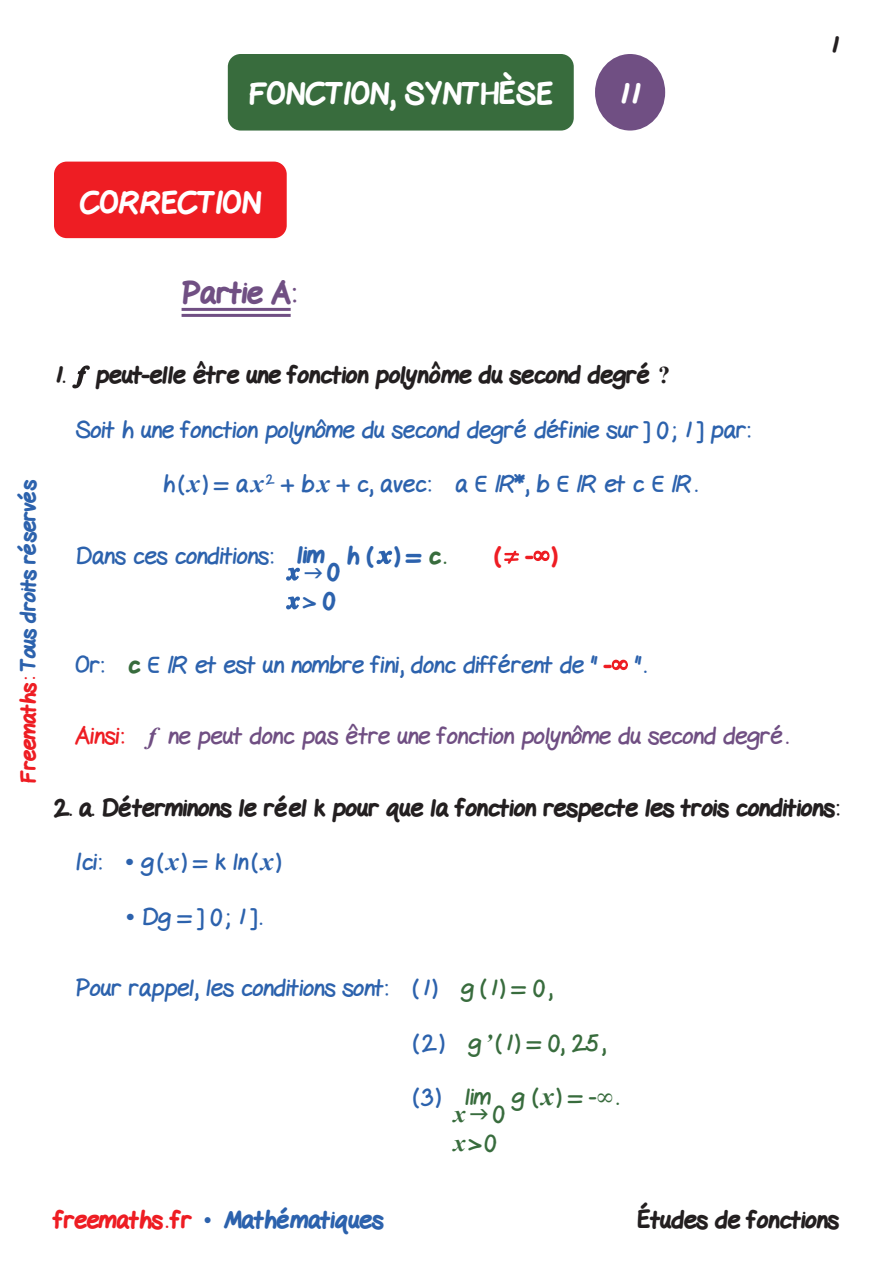
<style>
.page{position:relative;width:893px;height:1263px;background:#fff}
.page>*{position:absolute;margin:0;border:0;box-sizing:border-box;transform-origin:0 0}
.t1{font:800 30px "Gel Pen";color:#fff}
.partie{font:800 30px "Gel Pen";color:#704f83}
.Texte{font:24px "Gel Pen";color:#2c62ad}
.Sous_titre{font:800 24px "Gel Pen";color:#231f20}
.Texte-2{font:24px "Gel Pen";color:#704f83}
.Texte-3{font:800 24px "Gel Pen";color:#2c62ad}
.Texte-4{font:24px "Gel Pen";color:#386c3d}
.Sous_titre-2{font:24px "Gel Pen";color:#2c62ad}
.Texte-5{font:800 24px "Gel Pen";color:#ee1d23}
.Texte-6{font:italic 700 24px "Times New Roman";color:#386c3d}
.t2{font:800 21px "Gel Pen";letter-spacing:-.01em;color:#2c62ad}
.s1{color:#ee1d23}
.s2{font-family:"Times New Roman";font-weight:700}
.s3{font-family:"Times New Roman";font-weight:700;font-style:italic;font-size:25.5px}
.s4{font-weight:800}
.s5{color:#386c3d}
.s6{font-weight:800;color:#386c3d}
.s7{font-weight:800;color:#ee1d23}
.s8{font-family:"Times New Roman";font-weight:700;font-style:italic}
.s9{color:#2c62ad}
.s10{font-family:"Gel Pen";font-weight:400;font-style:normal}
.s11{font-family:"Times New Roman";font-weight:400}
</style>
<div class="page">
<div style="left:54px;top:162px;width:233px;height:76px;background:#ee1d23;border-radius:13px"></div>
<hr style="left:182px;top:308px;width:109px;height:3px;background:#704f83">
<hr style="left:182px;top:314px;width:109px;height:3px;background:#704f83">
<svg style="left:72px;top:365px;width:18px;height:24px"></svg>
<svg style="left:286px;top:596px;width:14px;height:14px"></svg>
<svg style="left:376px;top:550px;width:17px;height:15px"></svg>
<svg style="left:504px;top:551px;width:15px;height:13px"></svg>
<svg style="left:533px;top:550px;width:17px;height:11px"></svg>
<svg style="left:611px;top:659px;width:17px;height:12px"></svg>
<div style="left:228px;top:54px;width:346px;height:77px;background:#386c3d;border-radius:13px"></div>
<div style="left:595px;top:54px;width:70px;height:77px;background:#704f83;border-radius:50%"></div>
<svg style="left:286px;top:567px;width:14px;height:14px"></svg>
<p class="t1" style="left:249px;top:72px;width:305px">FONCTION, SYNTHÈSE</p>
<p class="t1" style="left:619px;top:72px;width:23px">11</p>
<p class="Sous_titre" style="left:830px;top:27px;width:10px">1</p>
<p class="t1" style="left:80px;top:181px;width:183px">CORRECTION</p>
<p class="partie" style="left:182px;top:271px;width:116px">Partie A:</p>
<p class="t2" style="left:13px;top:783px;width:305px;rotate:-90deg"><span class="s1">Freemaths:</span> Tous droits réservés</p>
<p class="Sous_titre" style="left:54px;top:358px;width:618px">1. peut-elle être une fonction polynôme du second degré <span class="s2">?</span></p>
<p class="Texte" style="left:75px;top:410px;width:677px">Soit h une fonction polynôme du second degré définie sur ] 0 ; 1 ] par:</p>
<p class="Texte" style="left:163px;top:464px;width:536px">h(<span class="s3">x</span>) = a<span class="s3">x</span><sup>2</sup> + b<span class="s3">x</span> + c, avec: a ı ¨*, b ı ¨ et c ı ¨.</p>
<p class="Texte" style="left:75px;top:536px;width:200px">Dans ces conditions:</p>
<p class="Texte-3" style="left:297px;top:538px;width:29px">lim</p>
<p class="Texte-3" style="left:327px;top:555px;width:14px">0</p>
<p class="Texte" style="left:303px;top:581px;width:34px">&gt; <span class="s4">0</span></p>
<p class="Texte-3" style="left:347px;top:538px;width:101px">h ( ) = <span class="s5">c.</span></p>
<p class="Texte-5" style="left:494px;top:538px;width:65px">( - )</p>
<p class="Texte" style="left:75px;top:645px;width:573px">Or: <span class="s6">c</span> ı ¨ et est un nombre fini, donc différent de " <span class="s7">-</span> ".</p>
<p class="Texte-2" style="left:75px;top:716px;width:715px"><span class="s1">Ainsi:</span> <span class="s8">f</span> ne peut donc pas être une fonction polynôme du second degré.</p>
<p class="Sous_titre" style="left:54px;top:790px;width:787px">2. a. Déterminons le réel k pour que la fonction respecte les trois conditions:</p>
<p class="Texte" style="left:75px;top:842px;width:207px">Ici: <span class="s2">•</span> g(<span class="s3">x</span>) = k ln(<span class="s3">x</span>)</p>
<p class="Sous_titre-2" style="left:126px;top:897px;width:138px"><span class="s2">•</span> Dg = ] 0; 1 ].</p>
<p class="Texte" style="left:75px;top:968px;width:479px">Pour rappel, les conditions sont: (1) <span class="s5">g (1) = 0 ,</span></p>
<p class="Texte-4" style="left:413px;top:1023px;width:195px"><span class="s9">(2)</span> g<span class="s8">’</span>(1) = 0, 25,</p>
<p class="Texte" style="left:413px;top:1077px;width:30px">(3)</p>
<p class="Texte-4" style="left:465px;top:1077px;width:28px">lim</p>
<p class="Texte-6" style="left:453px;top:1097px;width:53px">x <span class="s10">0</span></p>
<p class="Texte-4" style="left:453px;top:1122px;width:44px"><span class="s8">x</span>&gt;0</p>
<p class="Texte-4" style="left:512px;top:1077px;width:108px">g (<span class="s3">x</span>) = -∞.</p>
<p class="Texte-3" style="left:54px;top:1202px;width:331px"><span class="s1">freemaths . fr</span> <span class="s11">•</span> Mathématiques</p>
<p class="Sous_titre" style="left:637px;top:1202px;width:203px">Études de fonctions</p>
</div>
